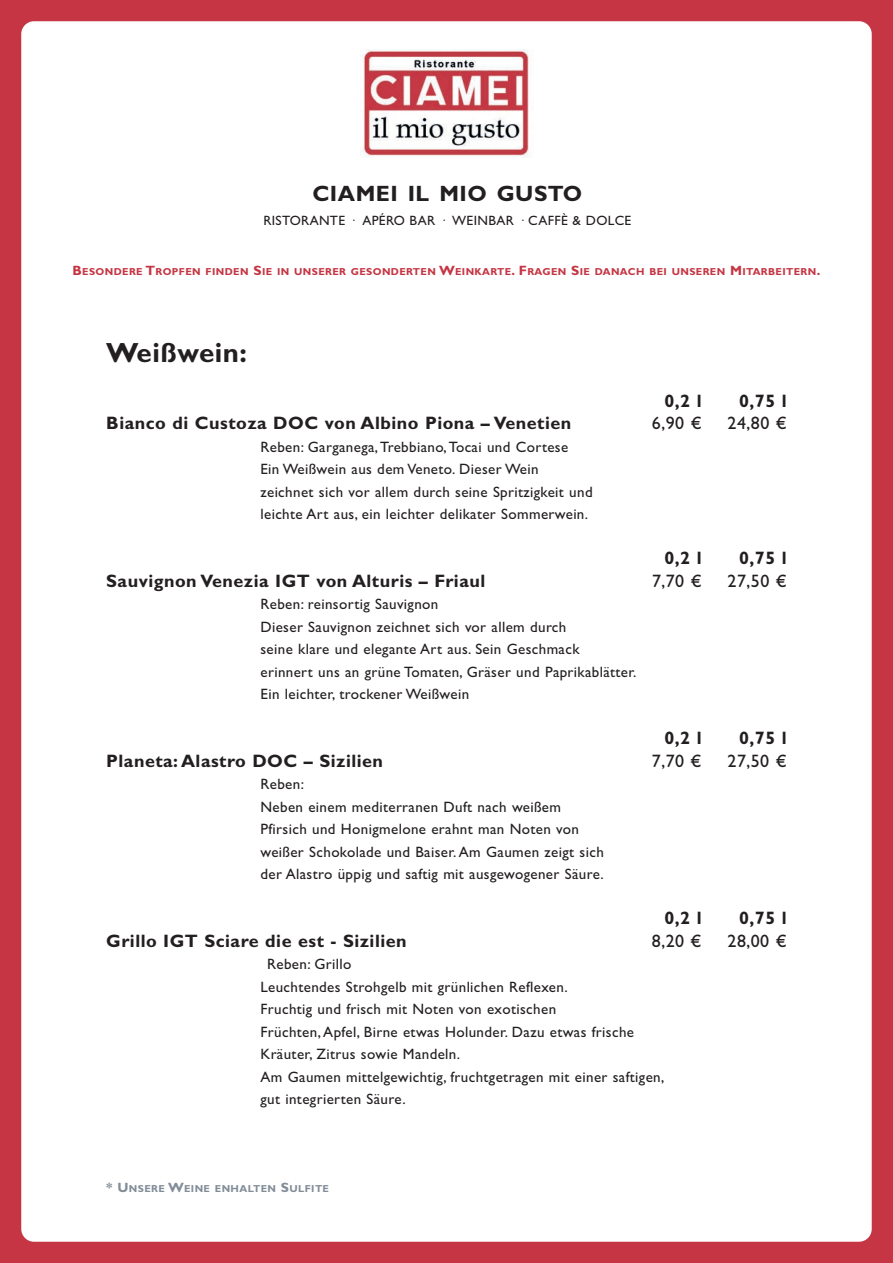
<style>
.page{position:relative;width:893px;height:1263px;background:#c53543}
.page>*{position:absolute;margin:0;border:0;box-sizing:border-box;transform-origin:0 0}
.t1{font:700 27.75px "Gill Sans";letter-spacing:.015em;color:#231f20}
.t2{font:700 22.2px "Gill Sans";letter-spacing:.02em;color:#231f20}
.t3{font:700 18px "Gill Sans";letter-spacing:.03em;color:#231f20}
.t4{font:18px "Gill Sans";letter-spacing:.025em;color:#231f20}
.t5{font:15px/22.5px "Gill Sans";letter-spacing:.025em;color:#231f20}
.t6{font:13.5px "Gill Sans";letter-spacing:.025em;color:#231f20}
.t7{font:700 10.2px "Gill Sans";letter-spacing:.035em;color:#c53543}
.t8{font:700 10.2px "Gill Sans";letter-spacing:.035em;color:#828d98}
.s1{font-size:13.5px}
</style>
<div class="page">
<div style="left:21px;top:21px;width:851px;height:1221px;background:#fff;border-radius:13px"></div>
<img style="left:361px;top:50px;width:172px;height:108px">
<h2 class="t2" style="left:312px;top:186px;width:271px">CIAMEI IL MIO GUSTO</h2>
<p class="t6" style="left:263px;top:216px;width:369px">RISTORANTE · APÉRO BAR · WEINBAR · CAFFÈ &amp; DOLCE</p>
<p class="t7" style="left:73px;top:268px;width:749px"><span class="s1">B</span>ESONDERE <span class="s1">T</span>ROPFEN FINDEN <span class="s1">S</span>IE IN UNSERER GESONDERTEN <span class="s1">W</span>EINKARTE<span class="s1">. F</span>RAGEN <span class="s1">S</span>IE DANACH BEI UNSEREN <span class="s1">M</span>ITARBEITERN<span class="s1">.</span></p>
<h1 class="t1" style="left:106px;top:343px;width:142px">Weißwein:</h1>
<p class="t3" style="left:664px;top:395px;width:39px">0,2 l</p>
<p class="t3" style="left:739px;top:395px;width:49px">0,75 l</p>
<p class="t3" style="left:106px;top:417px;width:467px">Bianco di Custoza DOC von Albino Piona – Venetien</p>
<p class="t4" style="left:652px;top:417px;width:51px">6,90 €</p>
<p class="t4" style="left:728px;top:417px;width:61px">24,80 €</p>
<p class="t5" style="left:260px;top:437px;width:334px">Reben: Garganega, Trebbiano, Tocai und Cortese<br>Ein Weißwein aus dem Veneto. Dieser Wein zeichnet sich vor allem durch seine Spritzigkeit und leichte Art aus, ein leichter delikater Sommerwein.</p>
<p class="t3" style="left:664px;top:552px;width:39px">0,2 l</p>
<p class="t3" style="left:739px;top:552px;width:49px">0,75 l</p>
<p class="t3" style="left:106px;top:575px;width:380px">Sauvignon Venezia IGT von Alturis – Friaul</p>
<p class="t4" style="left:652px;top:575px;width:51px">7,70 €</p>
<p class="t4" style="left:728px;top:575px;width:61px">27,50 €</p>
<p class="t5" style="left:260px;top:595px;width:378px">Reben: reinsortig Sauvignon<br>Dieser Sauvignon zeichnet sich vor allem durch<br>seine klare und elegante Art aus. Sein Geschmack<br>erinnert uns an grüne Tomaten, Gräser und Paprikablätter.<br>Ein leichter, trockener Weißwein</p>
<p class="t3" style="left:664px;top:732px;width:39px">0,2 l</p>
<p class="t3" style="left:739px;top:732px;width:49px">0,75 l</p>
<p class="t3" style="left:106px;top:755px;width:278px">Planeta: Alastro DOC – Sizilien</p>
<p class="t4" style="left:652px;top:755px;width:51px">7,70 €</p>
<p class="t4" style="left:727px;top:755px;width:61px">27,50 €</p>
<p class="t5" style="left:260px;top:775px;width:345px">Reben:<br>Neben einem mediterranen Duft nach weißem Pfirsich und Honigmelone erahnt man Noten von weißer Schokolade und Baiser. Am Gaumen zeigt sich der Alastro üppig und saftig mit ausgewogener Säure.</p>
<p class="t3" style="left:664px;top:912px;width:39px">0,2 l</p>
<p class="t3" style="left:739px;top:912px;width:49px">0,75 l</p>
<p class="t3" style="left:106px;top:935px;width:302px">Grillo IGT Sciare die est - Sizilien</p>
<p class="t4" style="left:652px;top:935px;width:51px">8,20 €</p>
<p class="t4" style="left:727px;top:935px;width:61px">28,00 €</p>
<p class="t5" style="left:260px;top:955px;width:405px;text-indent:7px">Reben: Grillo<br>Leuchtendes Strohgelb mit grünlichen Reflexen.<br>Fruchtig und frisch mit Noten von exotischen<br>Früchten, Apfel, Birne etwas Holunder. Dazu etwas frische Kräuter, Zitrus sowie Mandeln.<br>Am Gaumen mittelgewichtig, fruchtgetragen mit einer saftigen, gut integrierten Säure.</p>
<p class="t8" style="left:106px;top:1184px;width:224px"><span class="s1">* U</span>NSERE <span class="s1">W</span>EINE ENHALTEN <span class="s1">S</span>ULFITE</p>
</div>
